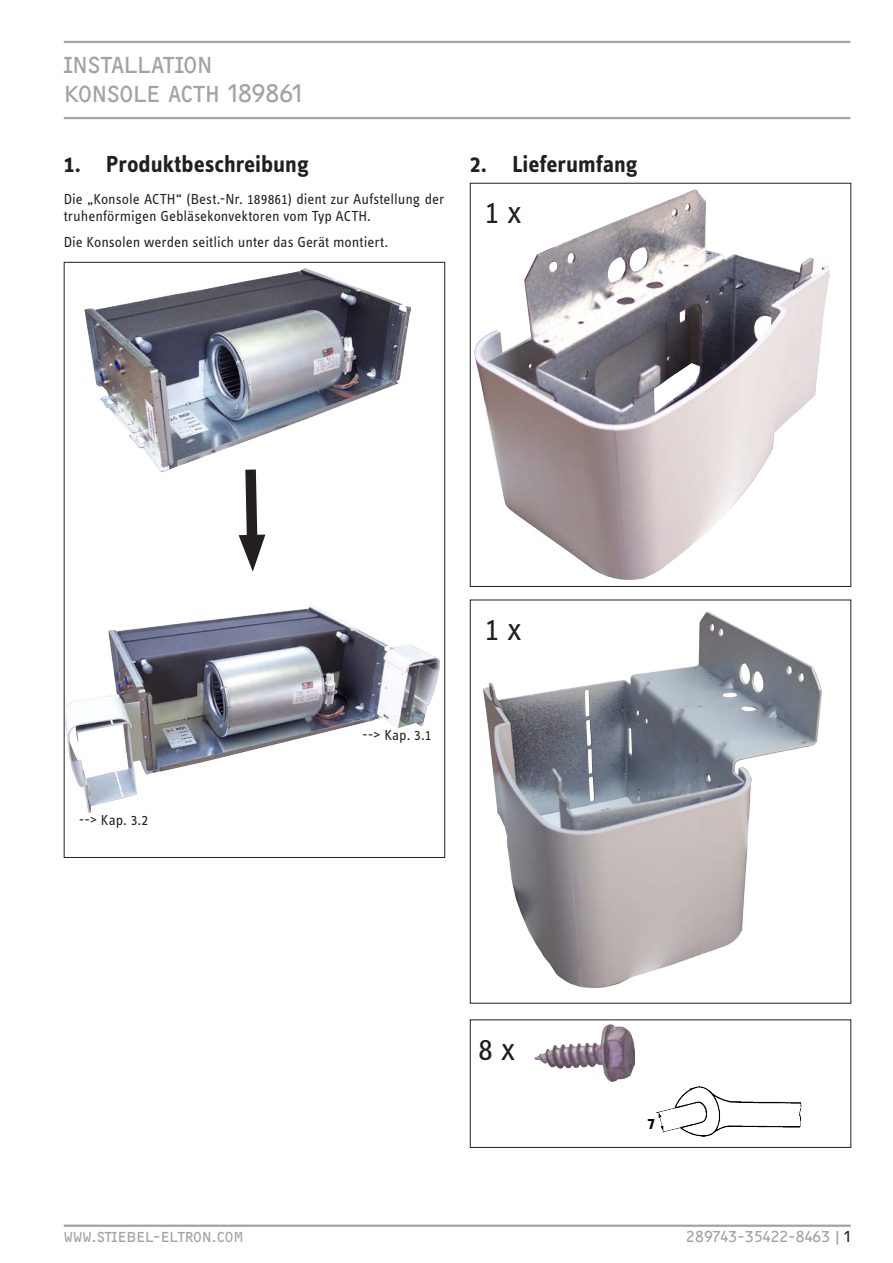
<style>
.page{position:relative;width:893px;height:1263px;background:#fff}
.page>*{position:absolute;margin:0;border:0;box-sizing:border-box;transform-origin:0 0}
.t1{font:33px "STE Info Text";color:#231f20}
.t2{font:700 24px "STE Info Text";color:#231f20}
.t3{font:24px/28.8px "F2 FOCR Bczyk Com";letter-spacing:-.015em;color:#a1a3a6}
.t4{font:700 16.5px "STE Info Text";color:#000}
.t5{font:15px/17px "STE Info Text";color:#231f20}
.t6{font:15px "F2 FOCR Bczyk Com";color:#a1a3a6}
.s1{color:#231f20}
</style>
<div class="page">
<hr style="left:64px;top:1224px;width:787px;height:3px;background:#a1a3a6">
<hr style="left:64px;top:41px;width:786px;height:2px;background:#a1a3a6">
<hr style="left:64px;top:117px;width:786px;height:2px;background:#a1a3a6">
<img style="left:66px;top:606px;width:374px;height:206px">
<img style="left:85px;top:269px;width:326px;height:202px">
<svg style="left:239px;top:459px;width:26px;height:113px"></svg>
<img style="left:474px;top:190px;width:356px;height:389px">
<div style="left:470px;top:183px;width:381px;height:404px;border:1px solid #231f20"></div>
<img style="left:482px;top:611px;width:340px;height:378px">
<img style="left:534px;top:1025px;width:100px;height:56px">
<img style="left:656px;top:1086px;width:146px;height:51px">
<div style="left:470px;top:1019px;width:381px;height:129px;border:1px solid #231f20"></div>
<h2 class="t3" style="left:64px;top:51px;width:240px">INSTALLATION<br>KONSOLE ACTH 189861</h2>
<h2 class="t2" style="left:64px;top:150px;width:246px">1. Produktbeschreibung</h2>
<p class="t5" style="left:64px;top:191px;width:382px">Die „Konsole ACTH“ (Best.-Nr. 189861) dient zur Aufstellung der truhenförmigen Gebläsekonvektoren vom Typ ACTH.</p>
<p class="t5" style="left:64px;top:233px;width:326px">Die Konsolen werden seitlich unter das Gerät montiert.</p>
<h2 class="t2" style="left:470px;top:150px;width:169px">2. Lieferumfang</h2>
<h1 class="t1" style="left:485px;top:193px;width:38px">1 x</h1>
<p class="t5" style="left:79px;top:811px;width:71px">--&gt; Kap. 3.2</p>
<p class="t5" style="left:362px;top:726px;width:71px">--&gt; Kap. 3.1</p>
<h1 class="t1" style="left:485px;top:610px;width:38px">1 x</h1>
<h1 class="t1" style="left:478px;top:1030px;width:38px">8 x</h1>
<p class="t4" style="left:647px;top:1114px;width:9px">7</p>
<p class="t6" style="left:64px;top:1228px;width:182px">WWW.STIEBEL-ELTRON.COM</p>
<p class="t6" style="left:686px;top:1228px;width:166px">289743-35422-8463|<span class="s1">1</span></p>
</div>
